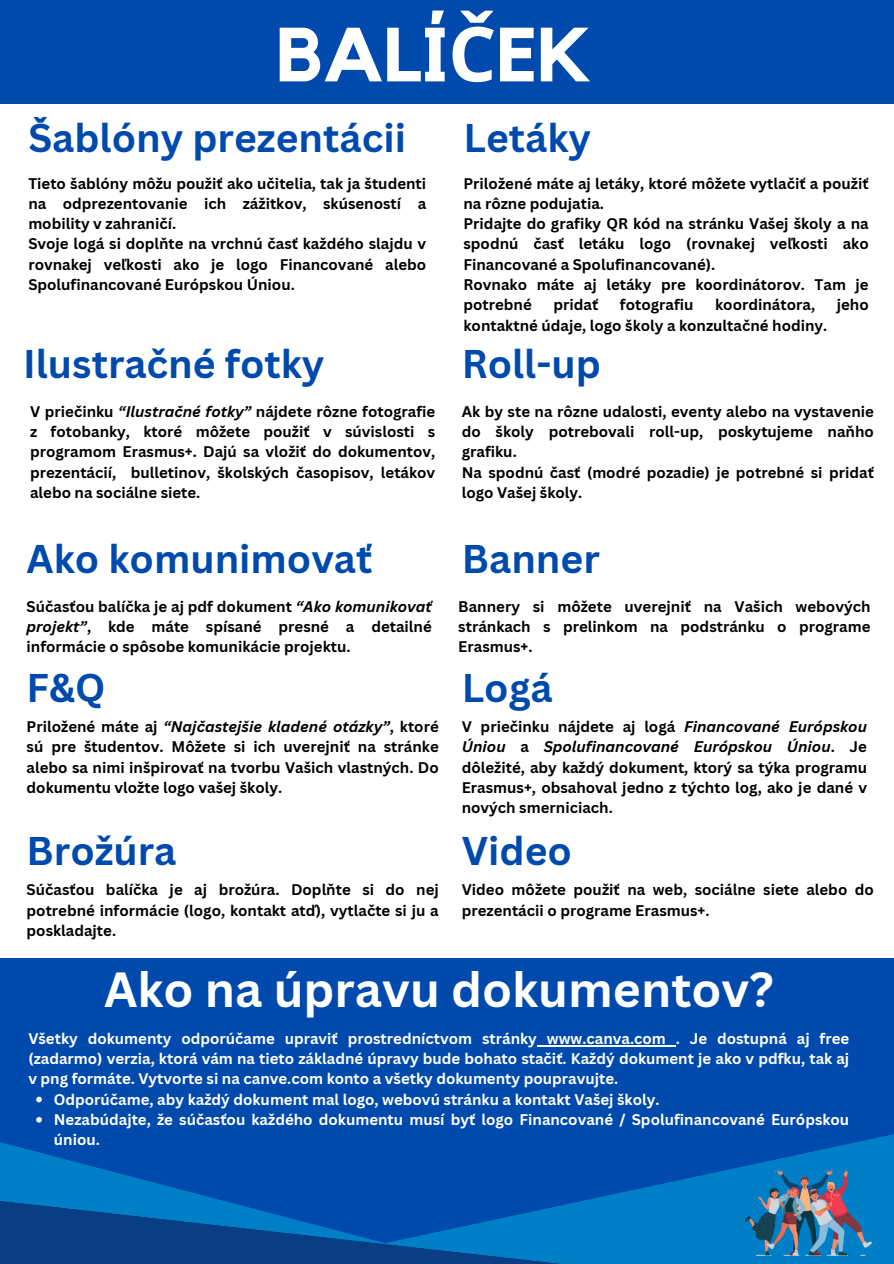
<style>
.page{position:relative;width:894px;height:1264px;background:#fff}
.page>*{position:absolute;margin:0;border:0;box-sizing:border-box;transform-origin:0 0}
.t1{font:700 75.75px "Kollektif";color:#fff}
.t2{font:700 48px "Canva Sans";color:#fff}
.t3{font:700 39px "Canva Sans";color:#004aad}
.t4{font:700 15px/20.2px "Canva Sans";color:#000;text-align:justify}
.t5{font:700 15px/20.2px "Canva Sans";color:#fff}
.s1{font-family:"Noto Sans"}
.s2{font-style:italic}
</style>
<div class="page">
<div style="left:0;top:958px;width:893px;height:305px;background:#004aad"></div>
<svg style="left:0;top:1135px;width:893px;height:128px"></svg>
<svg style="left:0;top:1188px;width:831px;height:75px"></svg>
<img style="left:745px;top:1170px;width:126px;height:85px">
<div style="left:0;top:0;width:893px;height:103px;background:#004aad"></div>
<svg style="left:36px;top:1096px;width:6px;height:6px"></svg>
<svg style="left:36px;top:1117px;width:6px;height:5px"></svg>
<hr style="left:537px;top:1044px;width:138px;height:2px;background:#fff">
<p class="t1" style="left:276px;top:20px;width:316px">BALÍ<span class="s1">Č</span>EK</p>
<p class="t3" style="left:28px;top:110px;width:379px">Šablóny prezentácii</p>
<p class="t4" style="left:28px;top:173px;width:399px">Tieto šablóny môžu použiť ako učitelia, tak ja študenti na odprezentovanie ich zážitkov, skúseností a mobility v zahraničí.</p>
<p class="t4" style="left:28px;top:233px;width:399px">Svoje logá si doplňte na vrchnú časť každého slajdu v rovnakej veľkosti ako je logo Financované alebo Spolufinancované Európskou Úniou.</p>
<p class="t3" style="left:463px;top:110px;width:129px">Letáky</p>
<p class="t4" style="left:463px;top:173px;width:406px">Priložené máte aj letáky, ktoré môžete vytlačiť a použiť na rôzne podujatia.</p>
<p class="t4" style="left:463px;top:213px;width:406px">Pridajte do grafiky QR kód na stránku Vašej školy a na spodnú časť letáku logo (rovnakej veľkosti ako Financované a Spolufinancované).</p>
<p class="t4" style="left:463px;top:274px;width:406px">Rovnako máte aj letáky pre koordinátorov. Tam je potrebné</p>
<p class="t4" style="left:553px;top:294px;width:46px">pridať</p>
<p class="t4" style="left:619px;top:294px;width:75px">fotografiu</p>
<p class="t4" style="left:715px;top:294px;width:101px">koordinátora,</p>
<p class="t4" style="left:836px;top:294px;width:33px">jeho</p>
<p class="t4" style="left:463px;top:314px;width:365px">kontaktné údaje, logo školy a konzultačné hodiny.</p>
<p class="t3" style="left:461px;top:336px;width:141px">Roll-up</p>
<p class="t4" style="left:461px;top:401px;width:413px">Ak by ste na rôzne udalosti, eventy alebo na vystavenie do školy potrebovali roll-up, poskytujeme naňho grafiku.</p>
<p class="t4" style="left:461px;top:461px;width:413px">Na spodnú časť (modré pozadie) je potrebné si pridať logo Vašej školy.</p>
<p class="t3" style="left:23px;top:336px;width:303px">Ilustračné fotky</p>
<p class="t4" style="left:30px;top:401px;width:406px">V priečinku <span class="s2">“Ilustračné fotky”</span> nájdete rôzne fotografie z fotobanky, ktoré môžete použiť v súvislosti s programom Erasmus+. Dajú sa vložiť do dokumentov, prezentácií, bulletinov, školských časopisov, letákov alebo na sociálne siete.</p>
<p class="t3" style="left:27px;top:531px;width:347px">Ako komunimovať</p>
<p class="t4" style="left:27px;top:595px;width:406px">Súčasťou balíčka je aj pdf dokument <span class="s2">“Ako komunikovať projekt”</span>, kde máte spísané presné a detailné informácie o spôsobe komunikácie projektu.</p>
<p class="t3" style="left:27px;top:660px;width:80px">F&amp;Q</p>
<p class="t4" style="left:27px;top:716px;width:413px">Priložené máte aj <span class="s2">“Najčastejšie kladené otázky”</span>, ktoré sú pre študentov. Môžete si ich uverejniť na stránke alebo sa nimi inšpirovať na tvorbu Vašich vlastných. Do dokumentu vložte logo vašej školy.</p>
<p class="t3" style="left:27px;top:823px;width:151px">Brožúra</p>
<p class="t4" style="left:27px;top:879px;width:413px">Súčasťou balíčka je aj brožúra. Doplňte si do nej potrebné informácie (logo, kontakt atď), vytlačte si ju a poskladajte.</p>
<p class="t3" style="left:462px;top:531px;width:139px">Banner</p>
<p class="t4" style="left:458px;top:595px;width:413px">Bannery si môžete uverejniť na Vašich webových stránkach s prelinkom na podstránku o programe Erasmus+.</p>
<p class="t3" style="left:461px;top:660px;width:92px">Logá</p>
<p class="t4" style="left:461px;top:716px;width:406px">V priečinku nájdete aj logá <span class="s2">Financované Európskou Úniou</span> a <span class="s2">Spolufinancované Európskou Úniou</span>. Je dôležité, aby každý dokument, ktorý sa týka programu Erasmus+, obsahoval jedno z týchto log, ako je dané v nových smerniciach.</p>
<p class="t3" style="left:461px;top:823px;width:112px">Video</p>
<p class="t4" style="left:461px;top:879px;width:413px">Video môžete použiť na web, sociálne siete alebo do prezentácii o programe Erasmus+.</p>
<p class="t2" style="left:104px;top:955px;width:670px">Ako na úpravu dokumentov?</p>
<p class="t5" style="left:28px;top:1027px;width:822px;text-align:justify">Všetky dokumenty odporúčame upraviť prostredníctvom stránky www.canva.com . Je dostupná aj free (zadarmo) verzia, ktorá vám na tieto základné úpravy bude bohato stačiť. Každý dokument je ako v pdfku, tak aj v png formáte. Vytvorte si na canve.com konto a všetky dokumenty poupravujte.</p>
<p class="t5" style="left:54px;top:1088px;width:607px">Odporúčame, aby každý dokument mal logo, webovú stránku a kontakt Vašej školy.</p>
<p class="t5" style="left:54px;top:1108px;width:796px">Nezabúdajte, že súčasťou každého dokumentu musí byť logo Financované / Spolufinancované Európskou úniou.</p>
</div>
